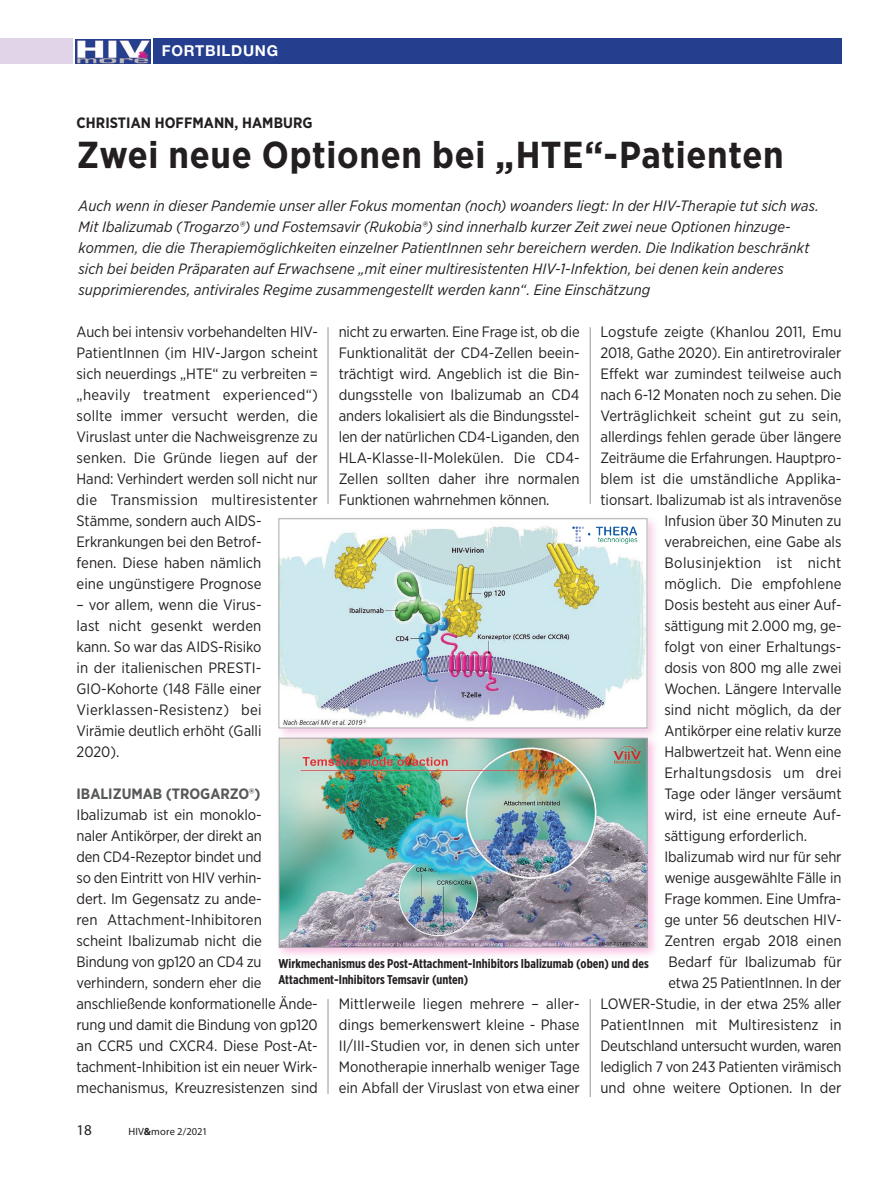
<style>
.page{position:relative;width:893px;height:1191px;background:#fff}
.page>*{position:absolute;margin:0;border:0;box-sizing:border-box;transform-origin:0 0}
.Überschrift_1{font:700 37.5px "Gotham Narrow";letter-spacing:.02em;color:#231f20}
.Fliesstext{font:15px/21px "Gotham Narrow";color:#231f20;text-align:justify}
.Vorspann_Artikel{font:italic 15px/21px "Gotham Narrow";letter-spacing:.005em;color:#231f20}
.Überschrift_2{font:700 15px "Gotham Narrow";letter-spacing:.005em;color:#231f20}
.Fliesstext-2{font:15px "Gotham Narrow";letter-spacing:.025em;color:#231f20}
.Fliesstext-3{font:700 15px "Gotham Narrow";color:#57585a}
.Fliesstext-4{font:15px "Gotham Narrow";letter-spacing:.02em;color:#231f20}
.t1{font:700 15px "Helvetica Neue";letter-spacing:.05em;color:#fff}
.t2{font:15px "Myriad Pro";color:#231f20}
.BU_Text{font:700 12.75px/15.9px "Gotham X Narrow";letter-spacing:.005em;color:#231f20}
.t3{font:10.5px "Myriad Pro";letter-spacing:.01em;color:#231f20}
.s1{font-weight:700}
</style>
<div class="page">
<div style="left:153px;top:39px;width:689px;height:25px;background:#253f8e"></div>
<img style="left:76px;top:39px;width:74px;height:25px">
<div style="left:0;top:39px;width:72px;height:25px;background:#e2d4e8"></div>
<hr style="left:590px;top:327px;width:1px;height:177px;background:#939598">
<hr style="left:328px;top:327px;width:1px;height:177px;background:#939598">
<div style="left:275px;top:514px;width:385px;height:227px;background:#d73995;opacity:.25"></div>
<img style="left:281px;top:520px;width:364px;height:206px">
<div style="left:279px;top:518px;width:368px;height:210px;border:1px solid #a8a9ad"></div>
<hr style="left:590px;top:999px;width:1px;height:98px;background:#939598">
<hr style="left:328px;top:999px;width:1px;height:94px;background:#939598">
<div style="left:275px;top:734px;width:385px;height:226px;background:#ed028c;opacity:.25"></div>
<img style="left:281px;top:740px;width:364px;height:205px">
<div style="left:279px;top:738px;width:368px;height:209px;border:1px solid #a8a9ad"></div>
<img style="left:571px;top:524px;width:69px;height:20px">
<p class="t1" style="left:162px;top:42px;width:118px">FORTBILDUNG</p>
<p class="Überschrift_2" style="left:77px;top:113px;width:238px">CHRISTIAN HOFFMANN, HAMBURG</p>
<p class="Überschrift_1" style="left:77px;top:131px;width:709px">Zwei neue Optionen bei „HTE“-Patienten</p>
<p class="Vorspann_Artikel" style="left:79px;top:195px;width:742px">Auch wenn in dieser Pandemie unser aller Fokus momentan (noch) woanders liegt: In der HIV-Therapie tut sich was.<br>Mit Ibalizumab (Trogarzo®) und Fostemsavir (Rukobia®) sind innerhalb kurzer Zeit zwei neue Optionen hinzuge&shy;kommen, die die Therapiemöglichkeiten einzelner PatientInnen sehr bereichern werden. Die Indikation beschränkt sich bei beiden Präparaten auf Erwachsene „mit einer multiresistenten HIV-1-Infektion, bei denen kein anderes supprimierendes, antivirales Regime zusammengestellt werden kann“. Eine Einschätzung</p>
<p class="Fliesstext" style="left:600px;top:321px;width:242px">Logstufe zeigte (Khanlou 2011, Emu</p>
<p class="Fliesstext" style="left:600px;top:342px;width:242px">2018, Gathe 2020). Ein antiretroviraler</p>
<p class="Fliesstext" style="left:600px;top:363px;width:243px">Effekt war zumindest teilweise auch</p>
<p class="Fliesstext" style="left:600px;top:384px;width:243px">nach 6-12 Monaten noch zu sehen. Die</p>
<p class="Fliesstext" style="left:600px;top:405px;width:243px">Verträglichkeit scheint gut zu sein,</p>
<p class="Fliesstext" style="left:600px;top:426px;width:243px">allerdings fehlen gerade über längere</p>
<p class="Fliesstext" style="left:600px;top:447px;width:243px">Zeiträume die Erfahrungen. Hauptpro-</p>
<p class="Fliesstext" style="left:600px;top:468px;width:243px">blem ist die umständliche Applika-</p>
<p class="Fliesstext" style="left:600px;top:489px;width:243px">tionsart. Ibalizumab ist als intravenöse</p>
<p class="Fliesstext" style="left:664px;top:510px;width:178px">Infusion über 30 Minuten zu</p>
<p class="Fliesstext" style="left:664px;top:531px;width:179px">verabreichen, eine Gabe als</p>
<p class="Fliesstext-2" style="left:664px;top:553px;width:179px">Bolusinjektion ist nicht</p>
<p class="Fliesstext" style="left:664px;top:573px;width:179px">möglich. Die empfohlene</p>
<p class="Fliesstext" style="left:664px;top:594px;width:179px">Dosis besteht aus einer Auf-</p>
<p class="Fliesstext" style="left:664px;top:615px;width:179px">sättigung mit 2.000 mg, ge-</p>
<p class="Fliesstext" style="left:664px;top:636px;width:179px">folgt von einer Erhaltungs-</p>
<p class="Fliesstext" style="left:664px;top:657px;width:179px">dosis von 800 mg alle zwei</p>
<p class="Fliesstext" style="left:664px;top:678px;width:179px">Wochen. Längere Intervalle</p>
<p class="Fliesstext" style="left:664px;top:699px;width:179px">sind nicht möglich, da der</p>
<p class="Fliesstext" style="left:664px;top:720px;width:179px">Antikörper eine relativ kurze</p>
<p class="Fliesstext" style="left:664px;top:741px;width:179px">Halbwertzeit hat. Wenn eine</p>
<p class="Fliesstext-4" style="left:664px;top:763px;width:179px">Erhaltungsdosis um drei</p>
<p class="Fliesstext" style="left:664px;top:783px;width:179px">Tage oder länger versäumt</p>
<p class="Fliesstext" style="left:664px;top:804px;width:179px">wird, ist eine erneute Auf-</p>
<p class="Fliesstext" style="left:664px;top:825px;width:144px">sättigung erforderlich.</p>
<p class="Fliesstext" style="left:600px;top:846px;width:243px;text-align:right">Ibalizumab wird nur für sehr<br>wenige ausgewählte Fälle in<br>Frage kommen. Eine Umfra-<br>ge unter 56 deutschen HIV-<br>Zentren ergab 2018 einen<br>Bedarf für Ibalizumab für<br>etwa 25 PatientInnen. In der<br>LOWER-Studie, in der etwa 25% aller<br>PatientInnen mit Multiresistenz in<br>Deutschland untersucht wurden, waren lediglich 7 von 243 Patienten virämisch und ohne weitere Optionen. In der</p>
<p class="Fliesstext" style="left:77px;top:321px;width:243px;text-align:left">Auch bei intensiv vorbehandelten HIV-PatientInnen (im HIV-Jargon scheint sich neuerdings „HTE“ zu verbreiten = „heavily treatment experienced“) sollte immer versucht werden, die Viruslast unter die Nachweisgrenze zu senken. Die Gründe liegen auf der Hand: Verhindert werden soll nicht nur die Transmission multiresistenter Stämme, sondern auch AIDS-Erkrankungen bei den Betrof-<br>fenen. Diese haben nämlich<br>eine ungünstigere Prognose</p>
<p class="Fliesstext" style="left:77px;top:594px;width:187px">– vor allem, wenn die Virus&shy;last nicht gesenkt werden kann. So war das AIDS-Risiko in der italienischen PRESTI-GIO-Kohorte (148 Fälle einer Vierklassen-Resistenz) bei Virämie deutlich erhöht (Galli 2020).</p>
<p class="Fliesstext-3" style="left:77px;top:784px;width:186px">IBALIZUMAB (TROGARZO®)</p>
<p class="Fliesstext" style="left:77px;top:804px;width:243px;text-align:left">Ibalizumab ist ein monoklo-<br>naler Antikörper, der direkt an<br>den CD4-Rezeptor bindet und<br>so den Eintritt von HIV verhin-<br>dert. Im Gegensatz zu ande-<br>ren Attachment-Inhibitoren<br>scheint Ibalizumab nicht die<br>Bindung von gp120 an CD4 zu verhindern, sondern eher die anschließende konformationelle Ände&shy;rung und damit die Bindung von gp120 an CCR5 und CXCR4. Diese Post-At&shy;tachment-Inhibition ist ein neuer Wirk&shy;mechanismus, Kreuzresistenzen sind</p>
<p class="Fliesstext" style="left:339px;top:321px;width:242px">nicht zu erwarten. Eine Frage ist, ob die Funktionalität der CD4-Zellen beein&shy;trächtigt wird. Angeblich ist die Bin&shy;dungsstelle von Ibalizumab an CD4 anders lokalisiert als die Bindungsstel&shy;len der natürlichen CD4-Liganden, den HLA-Klasse-II-Molekülen. Die CD4- Zellen sollten daher ihre normalen Funktionen wahrnehmen können.</p>
<p class="BU_Text" style="left:278px;top:955px;width:372px">Wirkmechanismus des Post-Attachment-Inhibitors Ibalizumab (oben) und des<br>Attachment-Inhibitors Temsavir (unten)</p>
<p class="Fliesstext" style="left:339px;top:993px;width:243px">Mittlerweile liegen mehrere – aller&shy;dings bemerkenswert kleine - Phase II/III-Studien vor, in denen sich unter Monotherapie innerhalb weniger Tage ein Abfall der Viruslast von etwa einer</p>
<p class="t2" style="left:77px;top:1120px;width:17px">18</p>
<p class="t3" style="left:128px;top:1125px;width:81px">HIV<span class="s1">&amp;</span>more 2/2021</p>
</div>
